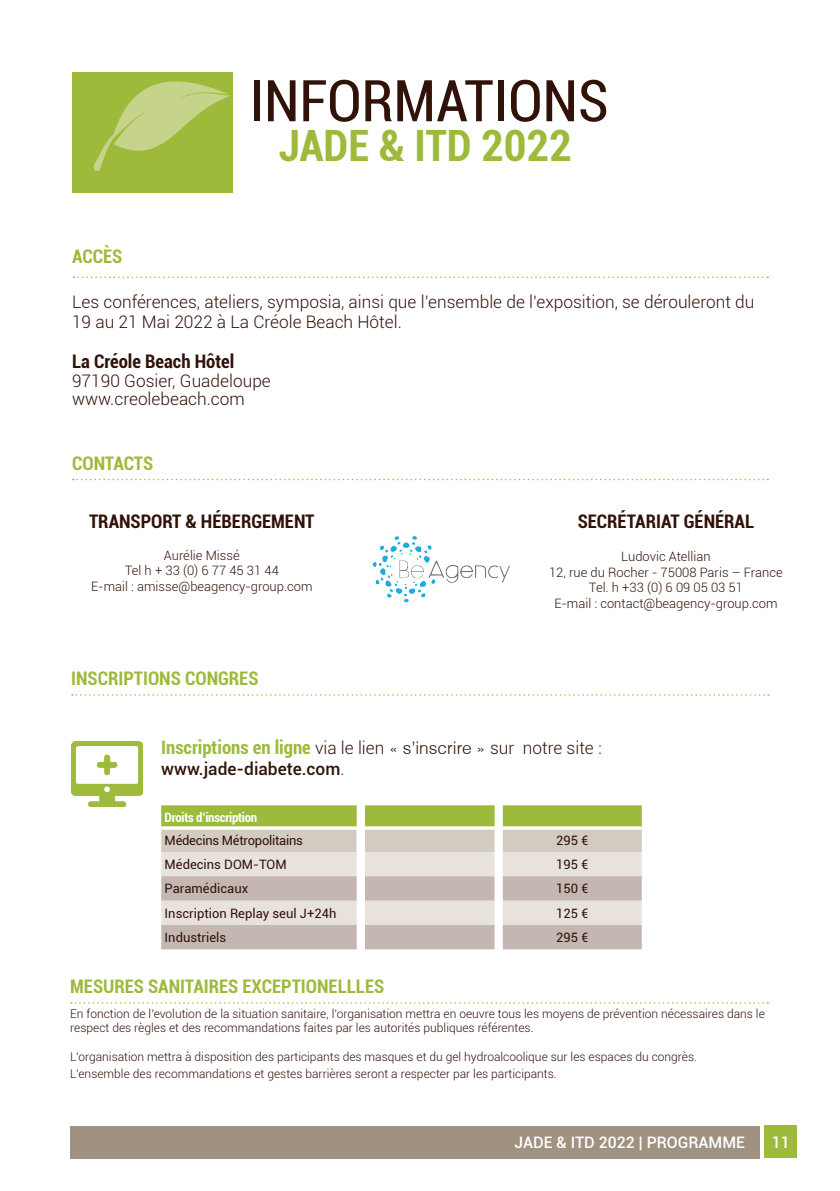
<style>
.page{position:relative;width:840px;height:1191px;background:#fff}
.page>*{position:absolute;margin:0;border:0;box-sizing:border-box;transform-origin:0 0}
.t1{font:condensed 57.6px "Roboto";color:#311209}
.t2{font:700 condensed 43.2px "Roboto";color:#9dba3b}
.t3{font:700 condensed 18.8px "Roboto";color:#9dba3b}
.t4{font:700 condensed 18.8px "Roboto";color:#311209}
.t5{font:300 17.2px "Roboto";color:#311209}
.t6{font:500 17.2px "Roboto";color:#311209}
.t7{font:500 15.8px "Roboto";color:#fff}
.t8{font:300 13px "Roboto";color:#311209}
.t9{font:13px "Roboto";color:#311209}
.t10{font:13px "Roboto";letter-spacing:-.02em;color:#311209}
.t11{font:700 condensed 13px "Roboto";letter-spacing:-.02em;color:#fff}
.t12{font:300 12px/14.4px "Roboto";color:#311209}
.s1{font-weight:700;font-stretch:condensed;font-size:18.8px;color:#9dba3b}
.s2{font-family:"Helvetica";font-size:15.8px}
.s3{font-family:"Helvetica"}
.s4{font-weight:300}
</style>
<div class="page">
<div style="left:764px;top:1125px;width:32px;height:33px;background:#9dba3b"></div>
<div style="left:70px;top:1126px;width:689px;height:32px;background:#a09281"></div>
<div style="left:72px;top:72px;width:160px;height:121px;background:#9dba3b"></div>
<svg style="left:93px;top:81px;width:138px;height:90px"></svg>
<img style="left:71px;top:741px;width:71px;height:65px">
<img style="left:380px;top:536px;width:51px;height:26px">
<svg style="left:73px;top:479px;width:694px;height:1px"></svg>
<svg style="left:72px;top:694px;width:696px;height:1px"></svg>
<svg style="left:73px;top:276px;width:694px;height:2px"></svg>
<svg style="left:161px;top:805px;width:480px;height:144px;background:#cfccb6"></svg>
<hr style="left:502px;top:826px;width:139px;height:3px;background:#fff">
<svg style="left:71px;top:1002px;width:696px;height:1px"></svg>
<p class="t1" style="left:249px;top:61px;width:360px">INFORMATIONS</p>
<p class="t2" style="left:279px;top:116px;width:294px">JADE &amp; ITD 2022</p>
<p class="t3" style="left:72px;top:243px;width:52px">ACCÈS</p>
<p class="t5" style="left:72px;top:289px;width:683px">Les conférences, ateliers, symposia, ainsi que l’ensemble de l’exposition, se dérouleront du</p>
<p class="t5" style="left:72px;top:310px;width:331px">19 au 21 Mai 2022 à La Créole Beach Hôtel.</p>
<p class="t4" style="left:72px;top:348px;width:164px">La Créole Beach Hôtel</p>
<p class="t5" style="left:72px;top:368px;width:200px">97190 Gosier, Guadeloupe</p>
<p class="t5" style="left:72px;top:387px;width:174px">www.creolebeach.com</p>
<p class="t3" style="left:72px;top:450px;width:83px">CONTACTS</p>
<p class="t4" style="left:89px;top:508px;width:227px">TRANSPORT &amp; HÉBERGEMENT</p>
<p class="t8" style="left:164px;top:546px;width:77px">Aurélie Missé</p>
<p class="t8" style="left:125px;top:561px;width:155px">Tel h + 33 (0) 6 77 45 31 44</p>
<p class="t8" style="left:91px;top:577px;width:223px">E-mail : amisse@beagency-group.com</p>
<p class="t3" style="left:71px;top:665px;width:189px">INSCRIPTIONS CONGRES</p>
<p class="t4" style="left:577px;top:508px;width:178px">SECRÉTARIAT GÉNÉRAL</p>
<p class="t8" style="left:621px;top:548px;width:91px">Ludovic Atellian</p>
<p class="t8" style="left:548px;top:563px;width:235px">12, rue du Rocher - 75008 Paris – France</p>
<p class="t8" style="left:588px;top:579px;width:155px">Tel. h +33 (0) 6 09 05 03 51</p>
<p class="t8" style="left:554px;top:594px;width:224px">E-mail : contact@beagency-group.com</p>
<p class="t5" style="left:161px;top:736px;width:441px"><span class="s1">Inscriptions en ligne</span> via le lien <span class="s2">«</span> <span class="s3">s’inscrire</span> <span class="s2">»</span> sur notre site :</p>
<p class="t6" style="left:161px;top:756px;width:185px">www.jade-diabete.com<span class="s4">.</span></p>
<p class="t11" style="left:164px;top:807px;width:94px">Droits d’inscription</p>
<p class="t10" style="left:164px;top:831px;width:140px">Médecins Métropolitains</p>
<p class="t9" style="left:556px;top:831px;width:33px">295 €</p>
<p class="t9" style="left:164px;top:855px;width:123px">Médecins DOM-TOM</p>
<p class="t9" style="left:556px;top:855px;width:33px">195 €</p>
<p class="t9" style="left:164px;top:879px;width:85px">Paramédicaux</p>
<p class="t9" style="left:556px;top:879px;width:33px">150 €</p>
<p class="t9" style="left:164px;top:904px;width:173px">Inscription Replay seul J+24h</p>
<p class="t9" style="left:556px;top:904px;width:33px">125 €</p>
<p class="t9" style="left:164px;top:928px;width:63px">Industriels</p>
<p class="t9" style="left:556px;top:928px;width:33px">295 €</p>
<p class="t3" style="left:70px;top:973px;width:315px">MESURES SANITAIRES EXCEPTIONELLLES</p>
<p class="t12" style="left:70px;top:1006px;width:695px">En fonction de l’evolution de la situation sanitaire, l’organisation mettra en oeuvre tous les moyens de prévention nécessaires dans le respect des règles et des recommandations faites par les autorités publiques référentes.</p>
<p class="t12" style="left:70px;top:1049px;width:628px">L’organisation mettra à disposition des participants des masques et du gel hydroalcoolique sur les espaces du congrès.</p>
<p class="t12" style="left:70px;top:1066px;width:487px">L’ensemble des recommandations et gestes barrières seront a respecter par les participants.</p>
<h3 class="t7" style="left:514px;top:1131px;width:232px">JADE &amp; ITD 2022 | PROGRAMME</h3>
<h3 class="t7" style="left:771px;top:1131px;width:19px">11</h3>
</div>
